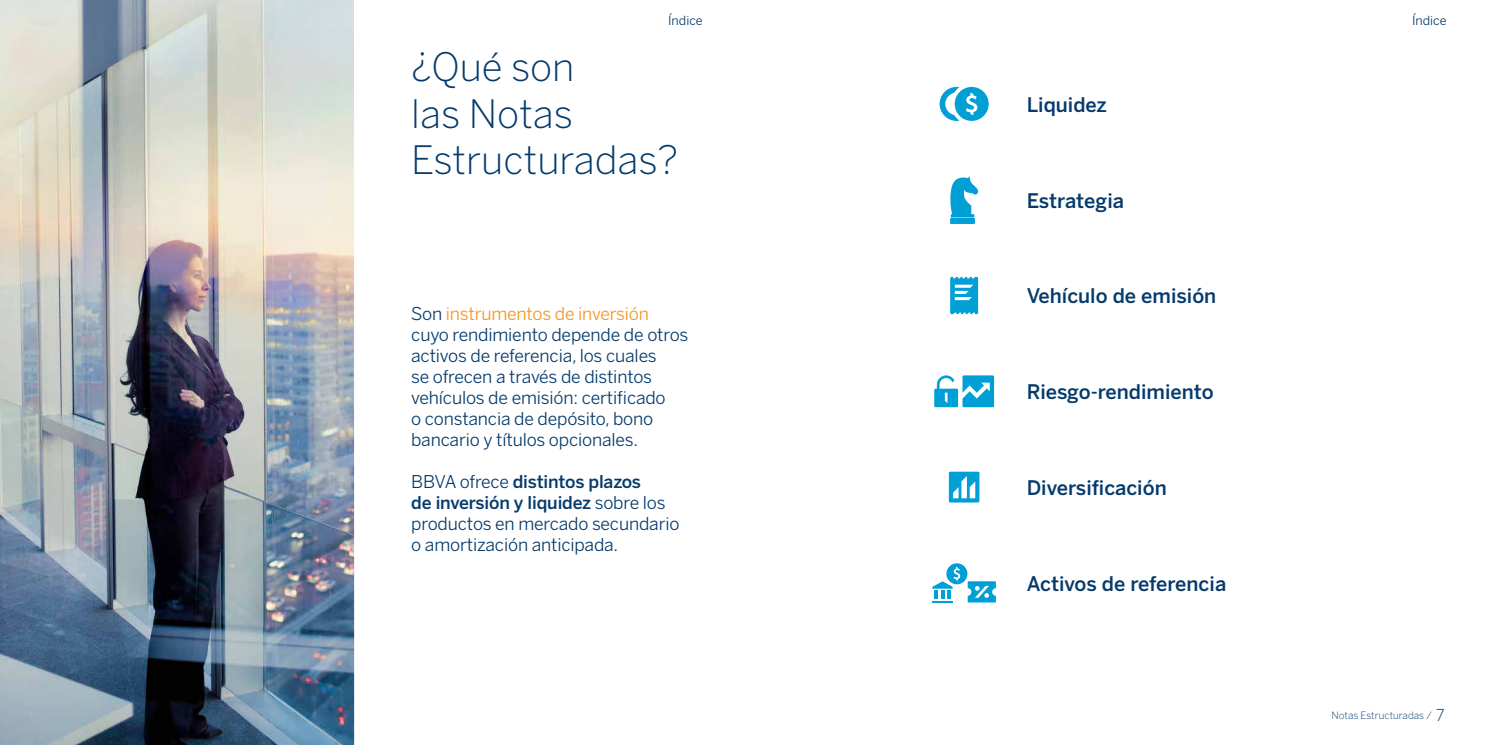
<style>
.page{position:relative;width:1489px;height:745px;background:#fff}
.page>*{position:absolute;margin:0;border:0;box-sizing:border-box;transform-origin:0 0}
.t1{font:300 38.75px/46.5px "Benton Sans BBVA";color:#053a6b}
.t2{font:500 20px "Benton Sans BBVA";color:#053a6b}
.t3{font:17.5px/21px "Benton Sans BBVA";letter-spacing:-.01em;color:#053a6b}
.t4{font:12.5px "Benton Sans BBVA";color:#053a6b}
.t5{font:300 10px "Benton Sans BBVA";color:#053a6b}
.s1{color:#f7921e}
.s2{font-weight:500}
.s3{font-size:16.25px}
</style>
<div class="page">
<svg style="left:939px;top:87px;width:49px;height:34px"></svg>
<svg style="left:950px;top:277px;width:28px;height:37px"></svg>
<svg style="left:934px;top:375px;width:60px;height:32px"></svg>
<div style="left:950px;top:218px;width:24px;height:6px;background:#009fd6"></div>
<svg style="left:950px;top:175px;width:29px;height:42px"></svg>
<svg style="left:948px;top:471px;width:31px;height:31px"></svg>
<svg style="left:932px;top:563px;width:63px;height:39px"></svg>
<img style="left:0;top:0;width:354px;height:744px">
<p class="t4" style="left:668px;top:13px;width:36px">Índice</p>
<p class="t4" style="left:1411px;top:13px;width:36px">Índice</p>
<h1 class="t1" style="left:411px;top:44px;width:268px">¿Qué son<br>las Notas<br>Estructuradas?</h1>
<p class="t3" style="left:411px;top:303px;width:278px">Son <span class="s1">instrumentos de inversión </span>cuyo rendimiento depende de otros activos de referencia, los cuales<br>se ofrecen a través de distintos vehículos de emisión: certificado<br>o constancia de depósito, bono bancario y títulos opcionales.</p>
<p class="t3" style="left:411px;top:471px;width:270px">BBVA ofrece <span class="s2">distintos plazos<br>de inversión y liquidez</span> sobre los productos en mercado secundario o amortización anticipada.</p>
<p class="t2" style="left:1026px;top:92px;width:82px">Liquidez</p>
<p class="t2" style="left:1026px;top:188px;width:99px">Estrategia</p>
<p class="t2" style="left:1026px;top:283px;width:191px">Vehículo de emisión</p>
<p class="t2" style="left:1026px;top:379px;width:188px">Riesgo-rendimiento</p>
<p class="t2" style="left:1026px;top:475px;width:141px">Diversificación</p>
<p class="t2" style="left:1026px;top:570px;width:201px">Activos de referencia</p>
<p class="t5" style="left:1331px;top:709px;width:115px">Notas Estructuradas / <span class="s3">7</span></p>
</div>
